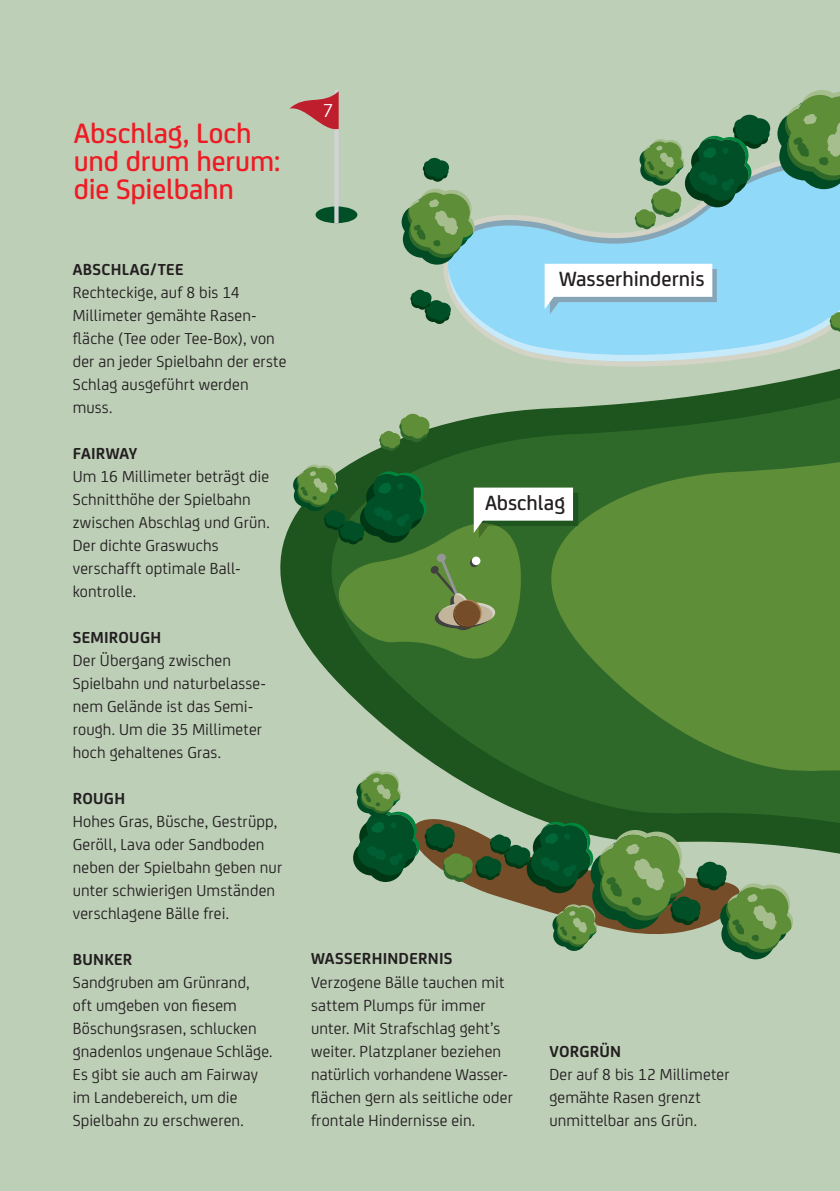
<style>
.page{position:relative;width:840px;height:1191px;background:#fff}
.page>*{position:absolute;margin:0;border:0;box-sizing:border-box;transform-origin:0 0}
.t1{font:500 30px/28px "Uni Credit";letter-spacing:-.005em;color:#ed1c24}
.t2{font:500 22px "Uni Credit";color:#231f20}
.t3{font:20px "Uni Credit";color:#fff}
.t4{font:17px/23px "Uni Credit";letter-spacing:.01em;color:#231f20}
.t5{font:700 17px "Uni Credit";letter-spacing:.015em;color:#231f20}
</style>
<div class="page">
<div style="left:0;top:0;width:839px;height:1191px;background:#becfb8"></div>
<svg style="left:317px;top:289px;width:522px;height:565px"></svg>
<svg style="left:531px;top:366px;width:308px;height:481px;background:#52823b"></svg>
<svg style="left:442px;top:265px;width:397px;height:101px"></svg>
<svg style="left:445px;top:165px;width:394px;height:194px"></svg>
<svg style="left:448px;top:213px;width:391px;height:148px;background:#9cd7ec"></svg>
<svg style="left:777px;top:90px;width:62px;height:99px;background:#619159"></svg>
<svg style="left:410px;top:290px;width:40px;height:34px"></svg>
<svg style="left:422px;top:158px;width:27px;height:24px"></svg>
<svg style="left:401px;top:189px;width:73px;height:76px"></svg>
<svg style="left:379px;top:414px;width:50px;height:37px"></svg>
<svg style="left:829px;top:312px;width:10px;height:20px"></svg>
<svg style="left:353px;top:771px;width:439px;height:188px"></svg>
<svg style="left:634px;top:115px;width:135px;height:114px"></svg>
<svg style="left:293px;top:464px;width:285px;height:195px;background:#4a7b3d"></svg>
<svg style="left:544px;top:264px;width:172px;height:50px;background:#d6ebf4"></svg>
<div style="left:315px;top:206px;width:42px;height:17px;background:#004f27;border-radius:50%"></div>
<svg style="left:289px;top:89px;width:49px;height:134px"></svg>
<h1 class="t1" style="left:74px;top:117px;width:208px">Abschlag, Loch und drum herum: die Spielbahn</h1>
<p class="t5" style="left:73px;top:257px;width:112px">ABSCHLAG/TEE</p>
<p class="t4" style="left:73px;top:280px;width:215px">Rechteckige, auf 8 bis 14<br>Millimeter gemähte Rasen&shy;fläche (Tee oder Tee-Box), von der an jeder Spielbahn der erste<br>Schlag ausgeführt werden muss.</p>
<p class="t5" style="left:73px;top:441px;width:66px">FAIRWAY</p>
<p class="t4" style="left:73px;top:464px;width:198px">Um 16 Millimeter beträgt die<br>Schnitthöhe der Spielbahn zwischen Abschlag und Grün.<br>Der dichte Graswuchs verschafft optimale Ball&shy;kontrolle.</p>
<p class="t5" style="left:73px;top:625px;width:78px">SEMIROUGH</p>
<p class="t4" style="left:73px;top:648px;width:194px">Der Übergang zwischen<br>Spielbahn und naturbelasse&shy;nem Gelände ist das Semi&shy;rough. Um die 35 Millimeter hoch gehaltenes Gras.</p>
<p class="t5" style="left:73px;top:786px;width:42px">ROUGH</p>
<p class="t4" style="left:73px;top:809px;width:211px">Hohes Gras, Büsche, Gestrüpp,<br>Geröll, Lava oder Sandboden neben der Spielbahn geben nur unter schwierigen Umständen verschlagene Bälle frei.</p>
<p class="t5" style="left:73px;top:947px;width:61px">BUNKER</p>
<p class="t4" style="left:73px;top:970px;width:201px">Sandgruben am Grünrand, oft umgeben von fiesem<br>Böschungsrasen, schlucken gnadenlos ungenaue Schläge.<br>Es gibt sie auch am Fairway im Landebereich, um die<br>Spielbahn zu erschweren.</p>
<p class="t3" style="left:322px;top:97px;width:12px">7</p>
<p class="t2" style="left:558px;top:263px;width:147px">Wasserhindernis</p>
<p class="t2" style="left:485px;top:487px;width:81px">Abschlag</p>
<p class="t5" style="left:311px;top:946px;width:108px">WASSERHIN DERNI</p>
<p class="t5" style="left:443px;top:946px;width:10px">S</p>
<p class="t4" style="left:311px;top:969px;width:203px">Verzogene Bälle tauchen mit sattem Plumps für immer unter. Mit Strafschlag geht’s weiter. Platzplaner beziehen natürlich vorhandene Wasser&shy;flächen gern als seitliche oder frontale Hindernisse ein.</p>
<p class="t5" style="left:549px;top:1038px;width:71px">VORGRÜN</p>
<p class="t4" style="left:549px;top:1061px;width:181px">Der auf 8 bis 12 Millimeter gemähte Rasen grenzt unmittelbar ans Grün.</p>
</div>
